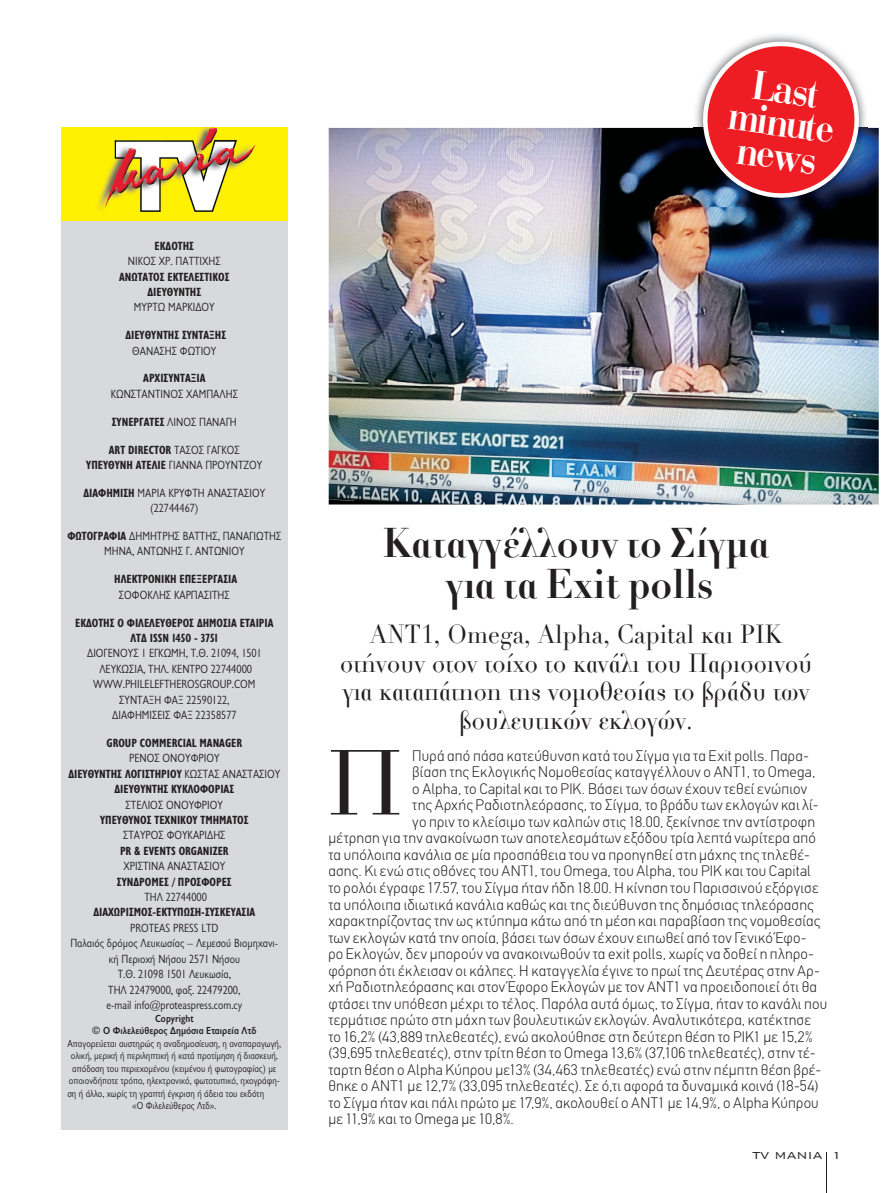
<style>
.page{position:relative;width:891px;height:1193px;background:#fff}
.page>*{position:absolute;margin:0;border:0;box-sizing:border-box;transform-origin:0 0}
.t1{font:92.1px "UB Bonati Medium";color:#231f20;scale:.94 1}
.t2{font:700 40.5px/40.5px "PF Bodoni PF";letter-spacing:.01em;color:#231f20;text-align:center;scale:.94 1}
.t3{font:40.5px/33px "UB Bonati Cond Bold";color:#fff;text-align:center}
.t4{font:25.5px/28.5px "PF Bodoni PF";letter-spacing:.01em;color:#231f20;text-align:center;scale:.93 1}
.t5{font:300 15px "CF Din";letter-spacing:.015em;color:#231f20}
.t6{font:300 13.5px "Bank Gothic BT Greek";color:#231f20}
.t7{font:12px/15.5px "Gill Sans Hel Semi Condenced";color:#231f20;text-align:center}
.t8{font:700 12px/15.5px "Gill Sans Hel Condenced";color:#231f20;text-align:center}
.t9{font:10.35px "Gill Sans Hel Semi Condenced";color:#231f20}
.t10{font:700 10.35px "Gill Sans Hel Semi Condenced";letter-spacing:-.005em;color:#231f20}
.s1{font-family:"Gill Sans Hel Semi Condenced";font-weight:400}
.s2{font-family:"Gill Sans Hel Condenced";font-weight:700}
</style>
<div class="page">
<hr style="left:826px;top:1151px;width:1px;height:41px;background:#231f20">
<div style="left:61px;top:221px;width:227px;height:908px;background:#d8d9db"></div>
<div style="left:61px;top:127px;width:227px;height:93px;background:#fff101"></div>
<img style="left:97px;top:127px;width:159px;height:85px">
<img style="left:329px;top:128px;width:550px;height:376px">
<img style="left:694px;top:34px;width:174px;height:173px">
<svg style="left:698px;top:36px;width:166px;height:167px"></svg>
<p class="t8" style="left:119px;top:239px;width:112px">EΚΔOΤΗΣ<br><span class="s1">ΝΙΚΟΣ ΧΡ. ΠΑΤΤΙΧΗΣ<br></span>ΑΝΩΤΑΤΟΣ ΕΚΤΕΛΕΣΤΙΚΟΣ<br>ΔΙΕΥΘΥΝΤΗΣ<br><span class="s1">ΜΥΡΤΩ ΜΑΡΚΙΔΟΥ</span></p>
<p class="t8" style="left:125px;top:329px;width:102px">ΔΙΕΥΘΥΝΤΗΣ ΣΥΝΤΑΞΗΣ<br><span class="s1">ΘΑΝΑΣΗΣ ΦΩΤΙΟΥ</span></p>
<p class="t7" style="left:111px;top:372px;width:129px"><span class="s2">ΑΡΧΙΣΥΝΤΑΞΙΑ<br></span>ΚΩΝΣΤΑΝΤΙΝΟΣ ΧΑΜΠΑΛΗΣ</p>
<p class="t7" style="left:112px;top:415px;width:127px"><span class="s2">ΣΥΝΕΡΓΑΤΕΣ</span> ΛΙΝΟΣ ΠΑΝΑΓΗ</p>
<p class="t7" style="left:86px;top:443px;width:178px"><span class="s2">ΑRT DIRECTOR</span> TΑΣΟΣ ΓΑΓΚΟΣ<br><span class="s2">ΥΠΕΥΘΥΝH ΑΤΕΛΙΕ</span> ΓΙΑΝΝΑ ΠΡΟΥΝΤΖΟΥ</p>
<p class="t7" style="left:83px;top:486px;width:183px"><span class="s2">ΔΙΑΦΗΜΙΣΗ</span> ΜΑΡΙΑ ΚΡΥΦΤΗ ΑΝΑΣΤΑΣΙΟΥ (22744467)</p>
<p class="t7" style="left:67px;top:529px;width:215px"><span class="s2">ΦΩΤΟΓΡΑΦΙΑ</span> ΔΗΜΗΤΡΗΣ ΒΑΤΤΗΣ, ΠΑΝΑΓΙΩΤΗΣ<br>ΜΗΝΑ, ΑΝΤΩΝΗΣ Γ. ΑΝΤΩΝΙΟΥ</p>
<p class="t8" style="left:114px;top:572px;width:124px">ΗΛΕΚΤΡΟΝΙΚΗ ΕΠΕΞΕΡΓΑΣΙΑ<br><span class="s1">ΣΟΦΟΚΛΗΣ ΚΑΡΠΑΣΙΤΗΣ</span></p>
<p class="t7" style="left:75px;top:616px;width:200px"><span class="s2">ΕΚΔΟΤΗΣ Ο ΦΙΛΕΛΕΥΘΕΡΟΣ ΔΗΜΟΣΙΑ ΕΤΑΙΡΙΑ<br>ΛΤΔ ISSN 1450 - 3751<br></span>ΔΙΟΓΕΝΟΥΣ 1 ΕΓΚΩΜΗ, Τ.Θ. 21094, 1501<br>ΛΕΥΚΩΣΙΑ, ΤΗΛ. ΚΕΝΤΡΟ 22744000<br>WWW.PHILELEFTHEROSGROUP.COM<br>ΣΥΝΤΑΞΗ ΦΑΞ 22590122,<br>ΔΙΑΦΗΜΙΣΕΙΣ ΦΑΞ 22358577</p>
<p class="t7" style="left:68px;top:736px;width:214px"><span class="s2">GROUP COMMERCIAL MANAGER<br></span>ΡΕΝΟΣ ΟΝΟΥΦΡΙΟΥ<br><span class="s2">ΔΙΕΥΘΥΝΤΗΣ ΛΟΓΙΣΤΗΡΙΟΥ</span> ΚΩΣΤΑΣ ΑΝΑΣΤΑΣΙΟΥ<br><span class="s2">ΔΙΕΥΘΥΝΤΗΣ ΚΥΚΛΟΦΟΡΙΑΣ<br></span>ΣΤΕΛΙΟΣ ΟΝΟΥΦΡΙΟΥ<br><span class="s2">ΥΠΕΥΘΥΝΟΣ ΤΕΧΝΙΚΟΥ ΤΜΗΜΑΤΟΣ<br></span>ΣΤΑΥΡΟΣ ΦΟΥΚΑΡΙΔΗΣ<br><span class="s2">PR &amp; EVENTS ORGANIZER<br></span>ΧΡΙΣΤΙΝΑ ΑΝΑΣΤΑΣΙΟΥ<br><span class="s2">ΣΥΝΔΡΟΜΕΣ / ΠΡΟΣΦΟΡΕΣ<br></span>ΤΗΛ 22744000<br><span class="s2">ΔΙΑΧΩΡΙΣΜΟΣ-ΕΚΤΥΠΩΣΗ-ΣΥΣΚΕΥΑΣΙΑ<br></span>PROTEAS PRESS LTD<br>Παλαιός δρόμος Λευκωσίας – Λεμεσού Βιομηχανι&shy;κή Περιοχή Νήσου 2571 Νήσου<br>Τ.Θ. 21098 1501 Λευκωσία,<br>ΤΗΛ 22479000, φαξ. 22479200,<br>e-mail info@proteaspress.com.cy</p>
<p class="t10" style="left:155px;top:1014px;width:40px">Copyright</p>
<p class="t10" style="left:92px;top:1026px;width:166px">© O Φιλελεύθερος Δημόσια Εταιρεία Λτδ</p>
<p class="t9" style="left:68px;top:1039px;width:215px">Απαγορεύεται αυστηρώς η αναδημοσίευση, η αναπαραγωγή,</p>
<p class="t9" style="left:71px;top:1051px;width:208px">ολική, μερική ή περιληπτική ή κατά προτίμηση ή διασκευή,</p>
<p class="t9" style="left:72px;top:1064px;width:206px">απόδοση του περιεχομένου (κειμένου ή φωτογραφίας) με</p>
<p class="t9" style="left:69px;top:1076px;width:213px">οποιονδήποτε τρόπο, ηλεκτρονικό, φωτοτυπικό, ηχογράφη-</p>
<p class="t9" style="left:67px;top:1089px;width:198px">ση ή άλλο, χωρίς τη γραπτή έγκριση ή άδεια του εκδότη</p>
<p class="t9" style="left:132px;top:1102px;width:86px">«Ο Φιλελεύθερος Λτδ».</p>
<p class="t3" style="left:733px;top:67px;width:110px;rotate:8deg">Last minute news</p>
<p class="t2" style="left:382px;top:523px;width:413px">Καταγγέλλουν το Σίγμα για τα Exit polls</p>
<p class="t4" style="left:340px;top:620px;width:509px">ΑΝΤ1, Omega, Alpha, Capital και ΡΙΚ στήνουν στον τοίχο το κανάλι του Παρισσινού για καταπάτηση της νομοθεσίας το βράδυ των βουλευτικών εκλογών.</p>
<p class="t5" style="left:412px;top:750px;width:398px">Πυρά από πάσα κατεύθυνση κατά του Σίγμα για τα Exit polls. Παρα-</p>
<p class="t5" style="left:412px;top:766px;width:405px">βίαση της Εκλογικής Νομοθεσίας καταγγέλλουν ο ΑΝΤ1, το Omega,</p>
<p class="t5" style="left:412px;top:783px;width:396px">ο Alpha, το Capital και το ΡΙΚ. Βάσει των όσων έχουν τεθεί ενώπιον</p>
<p class="t5" style="left:412px;top:799px;width:408px">της Αρχής Ραδιοτηλεόρασης, το Σίγμα, το βράδυ των εκλογών και λί-</p>
<p class="t5" style="left:412px;top:816px;width:404px">γο πριν το κλείσιμο των καλπών στις 18.00, ξεκίνησε την αντίστροφη</p>
<p class="t5" style="left:328px;top:832px;width:489px">μέτρηση για την ανακοίνωση των αποτελεσμάτων εξόδου τρία λεπτά νωρίτερα από</p>
<p class="t5" style="left:328px;top:849px;width:483px">τα υπόλοιπα κανάλια σε μία προσπάθεια του να προηγηθεί στη μάχης της τηλεθέ-</p>
<p class="t5" style="left:328px;top:865px;width:484px">ασης. Κι ενώ στις οθόνες του ΑΝΤ1, του Omega, του Alpha, του ΡΙΚ και του Capital</p>
<p class="t5" style="left:328px;top:882px;width:492px">το ρολόι έγραφε 17.57, του Σίγμα ήταν ήδη 18.00. Η κίνηση του Παρισσινού εξόργισε</p>
<p class="t5" style="left:328px;top:898px;width:487px">τα υπόλοιπα ιδιωτικά κανάλια καθώς και της διεύθυνση της δημόσιας τηλεόρασης</p>
<p class="t5" style="left:328px;top:915px;width:494px">χαρακτηρίζοντας την ως κτύπημα κάτω από τη μέση και παραβίαση της νομοθεσίας</p>
<p class="t5" style="left:328px;top:931px;width:480px">των εκλογών κατά την οποία, βάσει των όσων έχουν ειπωθεί από τον Γενικό Έφο-</p>
<p class="t5" style="left:328px;top:948px;width:487px">ρο Εκλογών, δεν μπορούν να ανακοινωθούν τα exit polls, χωρίς να δοθεί η πληρο-</p>
<p class="t5" style="left:328px;top:964px;width:493px">φόρηση ότι έκλεισαν οι κάλπες. Η καταγγελία έγινε το πρωί της Δευτέρας στην Αρ-</p>
<p class="t5" style="left:328px;top:981px;width:490px">χή Ραδιοτηλεόρασης και στον Έφορο Εκλογών με τον ΑΝΤ1 να προειδοποιεί ότι θα</p>
<p class="t5" style="left:328px;top:997px;width:500px">φτάσει την υπόθεση μέχρι το τέλος. Παρόλα αυτά όμως, το Σίγμα, ήταν το κανάλι που</p>
<p class="t5" style="left:328px;top:1014px;width:484px">τερμάτισε πρώτο στη μάχη των βουλευτικών εκλογών. Αναλυτικότερα, κατέκτησε</p>
<p class="t5" style="left:328px;top:1030px;width:485px">το 16,2% (43,889 τηλεθεατές), ενώ ακολούθησε στη δεύτερη θέση το ΡΙΚ1 με 15,2%</p>
<p class="t5" style="left:328px;top:1047px;width:489px">(39,695 τηλεθεατές), στην τρίτη θέση το Omega 13,6% (37,106 τηλεθεατές), στην τέ-</p>
<p class="t5" style="left:328px;top:1063px;width:494px">ταρτη θέση ο Alpha Κύπρου με13% (34,463 τηλεθεατές) ενώ στην πέμπτη θέση βρέ-</p>
<p class="t5" style="left:328px;top:1080px;width:492px">θηκε ο ΑΝΤ1 με 12,7% (33,095 τηλεθεατές). Σε ό,τι αφορά τα δυναμικά κοινά (18-54)</p>
<p class="t5" style="left:328px;top:1096px;width:492px">το Σίγμα ήταν και πάλι πρώτο με 17,9%, ακολουθεί ο ΑΝΤ1 με 14,9%, ο Alpha Κύπρου</p>
<p class="t5" style="left:328px;top:1113px;width:187px">με 11,9% και το Omega με 10,8%.</p>
<p class="t1" style="left:326px;top:740px;width:72px">Π</p>
<p class="t6" style="left:752px;top:1146px;width:91px">TV MANIA 1</p>
</div>
